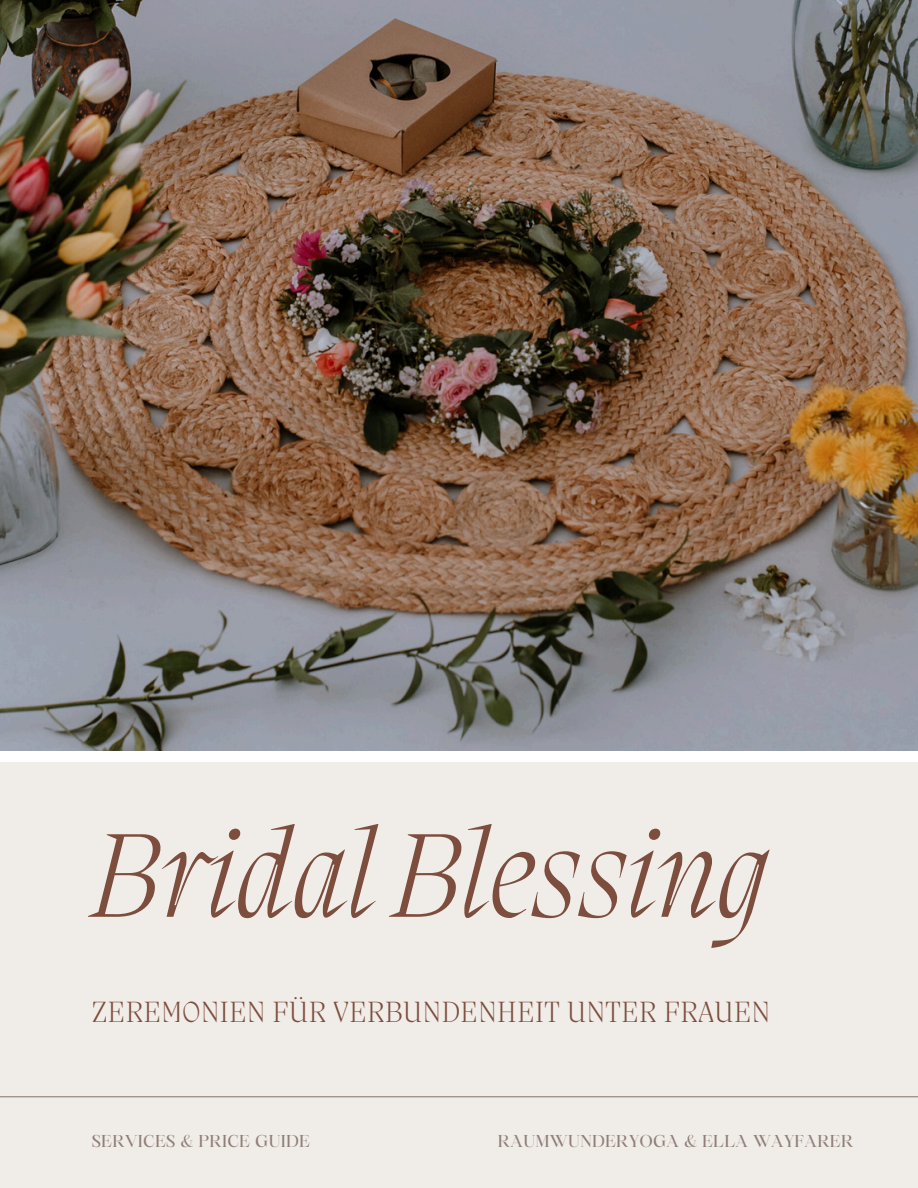
<style>
.page{position:relative;width:918px;height:1188px;background:#f0ece7}
.page>*{position:absolute;margin:0;border:0;box-sizing:border-box;transform-origin:0 0}
.t1{font:italic 200 122.25px "Migra";color:#7d4d3d}
.t2{font:200 30px "Migra";letter-spacing:.02em;color:#7d4d3d}
.t3{font:16.5px "Maharlika";letter-spacing:.01em;color:#8f7e78}
</style>
<div class="page">
<div style="left:0;top:684px;width:918px;height:77px;background:#fff"></div>
<hr style="left:0;top:1096px;width:918px;height:1px;background:#8f7e78">
<img style="left:0;top:0;width:918px;height:751px">
<h2 class="t1" style="left:92px;top:818px;width:677px">BridalBlessing</h2>
<p class="t2" style="left:92px;top:997px;width:680px">ZEREMONIEN FÜR VERBUNDENHEIT UNTER FRAUEN</p>
<h1 class="t3" style="left:92px;top:1135px;width:220px">SERVICES &amp; PRICE GUIDE</h1>
<p class="t3" style="left:498px;top:1135px;width:357px">RAUMWUNDERYOGA &amp; ELLA WAYFARER</p>
</div>
